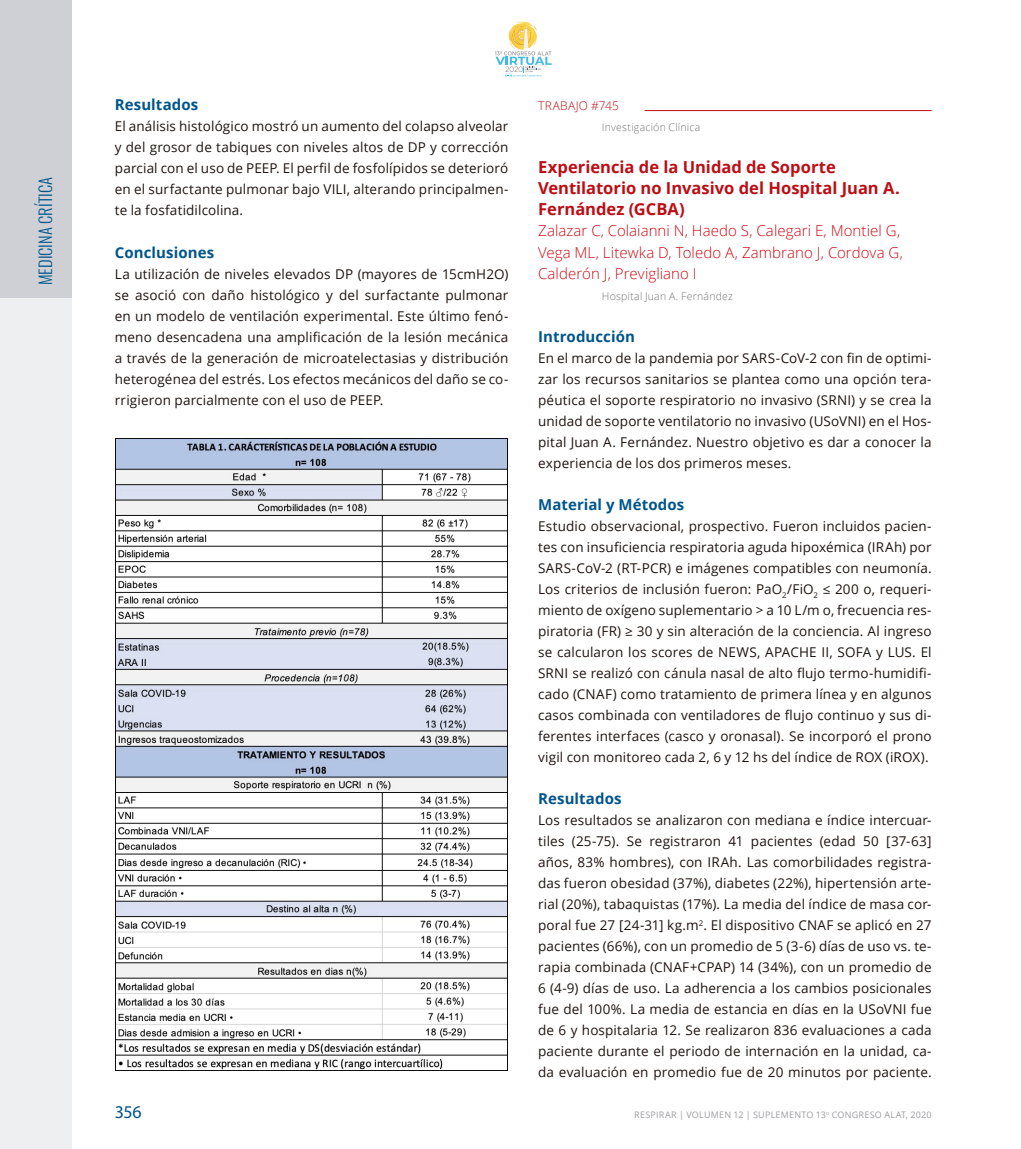
<style>
.page{position:relative;width:1021px;height:1149px;background:#fff}
.page>*{position:absolute;margin:0;border:0;box-sizing:border-box;transform-origin:0 0}
.t1{font:18px "Myriad Pro";color:#00558b}
.sub1{font:700 16.5px/21px "Open Sans";color:#bd0d14}
.t2{font:300 16.5px "Oswald";color:#00558b}
.autores1{font:300 15px/21px "Open Sans";letter-spacing:.005em;color:#cb0912}
.sub2{font:700 15px "Open Sans";letter-spacing:.005em;color:#00558b}
.primero_seco{font:13.5px/21px "Open Sans";letter-spacing:.01em;color:#1f1410;text-align:justify}
.Trabajos_tit{font:300 12px "Open Sans";letter-spacing:.03em;color:#bd0d14}
.autores2{font:300 10.5px "Open Sans";letter-spacing:.02em;color:#737377}
.t3{font:9px "Open Sans";letter-spacing:.025em;color:#9d9ba0}
</style>
<div class="page">
<div style="left:0;top:0;width:72px;height:298px;background:#ced0d5"></div>
<div style="left:0;top:298px;width:72px;height:850px;background:#eeeff1"></div>
<svg style="left:495px;top:21px;width:56px;height:56px"></svg>
<img style="left:116px;top:438px;width:391px;height:632px">
<hr style="left:644px;top:110px;width:287px;height:1px;background:#bd0d14">
<p class="t2" style="left:34px;top:285px;width:110px;rotate:-90deg">MEDICINA CRÍTICA</p>
<p class="sub2" style="left:115px;top:94px;width:85px">Resultados</p>
<p class="primero_seco" style="left:115px;top:116px;width:395px">El análisis histológico mostró un aumento del colapso alveolar y del grosor de tabiques con niveles altos de DP y corrección parcial con el uso de PEEP. El perfil de fosfolípidos se deterioró en el surfactante pulmonar bajo VILI, alterando principalmen&shy;te la fosfatidilcolina.</p>
<p class="sub2" style="left:115px;top:241px;width:101px">Conclusiones</p>
<p class="primero_seco" style="left:115px;top:263px;width:395px">La utilización de niveles elevados DP (mayores de 15cmH2O) se asoció con daño histológico y del surfactante pulmonar en un modelo de ventilación experimental. Este último fenó&shy;meno desencadena una amplificación de la lesión mecánica a través de la generación de microatelectasias y distribución heterogénea del estrés. Los efectos mecánicos del daño se co&shy;rrigieron parcialmente con el uso de PEEP.</p>
<h1 class="t1" style="left:115px;top:1100px;width:28px">356</h1>
<p class="Trabajos_tit" style="left:538px;top:98px;width:82px">TRABAJO #745</p>
<p class="autores2" style="left:602px;top:120px;width:100px">Investigación Clínica</p>
<p class="sub1" style="left:538px;top:156px;width:363px">Experiencia de la Unidad de Soporte<br>Ventilatorio no Invasivo del Hospital Juan A.<br>Fernández (GCBA)</p>
<p class="autores1" style="left:538px;top:220px;width:366px">Zalazar C, Colaianni N, Haedo S, Calegari E, Montiel G,<br>Vega ML, Litewka D, Toledo A, Zambrano J, Cordova G,<br>Calderón J, Previgliano I</p>
<p class="autores2" style="left:602px;top:288px;width:133px">Hospital Juan A. Fernández</p>
<p class="sub2" style="left:538px;top:325px;width:98px">Introducción</p>
<p class="primero_seco" style="left:538px;top:347px;width:395px">En el marco de la pandemia por SARS-CoV-2 con fin de optimi&shy;zar los recursos sanitarios se plantea como una opción tera&shy;péutica el soporte respiratorio no invasivo (SRNI) y se crea la unidad de soporte ventilatorio no invasivo (USoVNI) en el Hos&shy;pital Juan A. Fernández. Nuestro objetivo es dar a conocer la experiencia de los dos primeros meses.</p>
<p class="sub2" style="left:538px;top:493px;width:148px">Material y Métodos</p>
<p class="primero_seco" style="left:538px;top:515px;width:395px">Estudio observacional, prospectivo. Fueron incluidos pacien&shy;tes con insuficiencia respiratoria aguda hipoxémica (IRAh) por SARS-CoV-2 (RT-PCR) e imágenes compatibles con neumonía.<br>Los criterios de inclusión fueron: PaO<sub>2</sub>/FiO<sub>2</sub> ≤ 200 o, requeri&shy;miento de oxígeno suplementario &gt; a 10 L/m o, frecuencia res&shy;piratoria (FR) ≥ 30 y sin alteración de la conciencia. Al ingreso se calcularon los scores de NEWS, APACHE II, SOFA y LUS. El SRNI se realizó con cánula nasal de alto flujo termo-humidifi&shy;cado (CNAF) como tratamiento de primera línea y en algunos casos combinada con ventiladores de flujo continuo y sus di&shy;ferentes interfaces (casco y oronasal). Se incorporó el prono vigil con monitoreo cada 2, 6 y 12 hs del índice de ROX (iROX).</p>
<p class="sub2" style="left:538px;top:787px;width:85px">Resultados</p>
<p class="primero_seco" style="left:538px;top:809px;width:395px">Los resultados se analizaron con mediana e índice intercuar&shy;tiles (25-75). Se registraron 41 pacientes (edad 50 [37-63] años, 83% hombres), con IRAh. Las comorbilidades registra&shy;das fueron obesidad (37%), diabetes (22%), hipertensión arte&shy;rial (20%), tabaquistas (17%). La media del índice de masa cor&shy;poral fue 27 [24-31] kg.m<sup>2</sup>. El dispositivo CNAF se aplicó en 27 pacientes (66%), con un promedio de 5 (3-6) días de uso vs. te&shy;rapia combinada (CNAF+CPAP) 14 (34%), con un promedio de 6 (4-9) días de uso. La adherencia a los cambios posicionales fue del 100%. La media de estancia en días en la USoVNI fue de 6 y hospitalaria 12. Se realizaron 836 evaluaciones a cada paciente durante el periodo de internación en la unidad, ca&shy;da evaluación en promedio fue de 20 minutos por paciente.</p>
<p class="t3" style="left:634px;top:1108px;width:299px">RESPIRAR | VOLUMEN 12 | SUPLEMENTO 13<sup>o</sup> CONGRESO ALAT, 2020</p>
</div>
